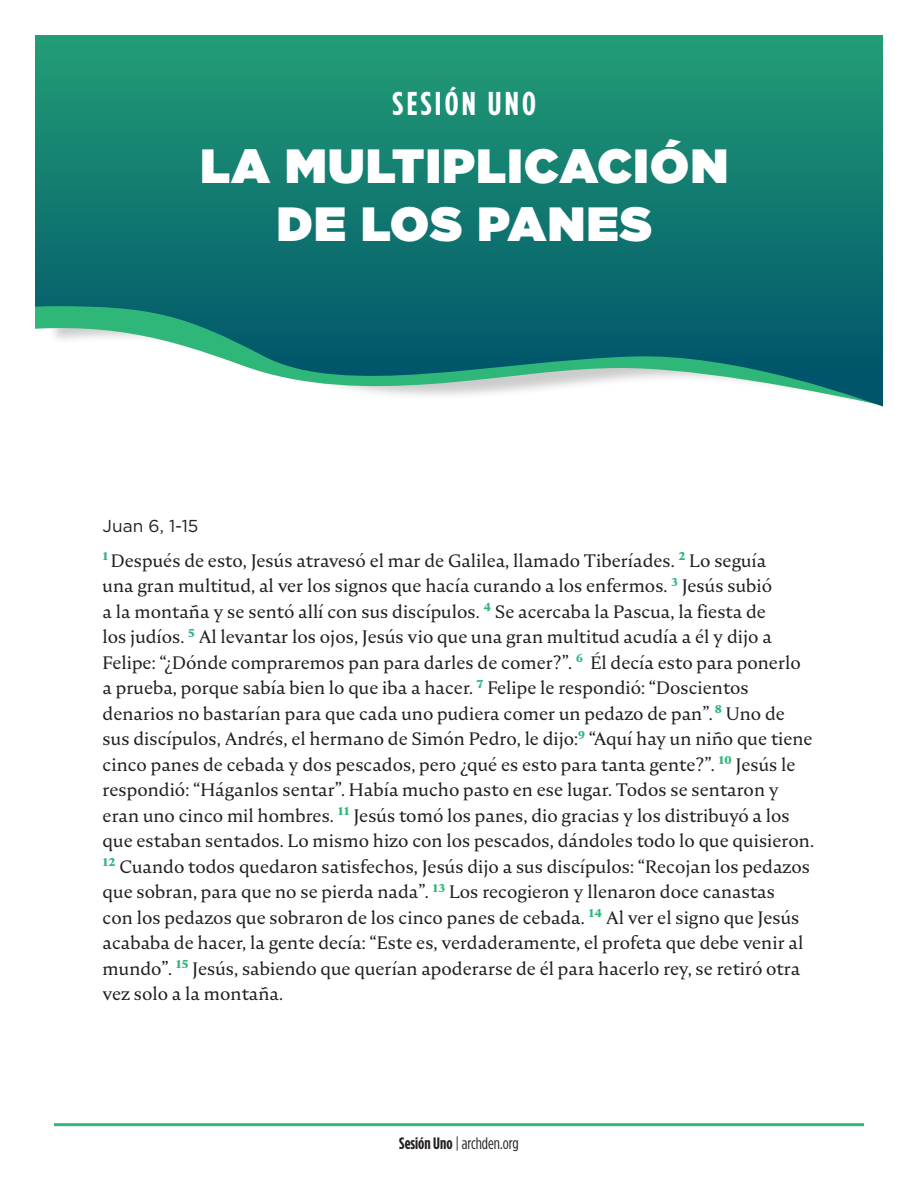
<style>
.page{position:relative;width:918px;height:1188px;background:#fff}
.page>*{position:absolute;margin:0;border:0;box-sizing:border-box;transform-origin:0 0}
.t1{font:900 48px/57.8px "Gotham";letter-spacing:.03em;color:#fff;text-align:center}
.t2{font:700 33px "Gotham Condensed";letter-spacing:.1em;color:#fff}
.t3{font:18px/25.5px "Nocturne Serif";color:#231f20}
.t4{font:17.25px "Gotham";color:#231f20}
.t5{font:16.5px "Gotham Condensed";color:#231f20}
.s1{font-weight:700}
</style>
<div class="page">
<hr style="left:54px;top:1123px;width:810px;height:3px;background:#2fb77a">
<svg style="left:35px;top:35px;width:848px;height:372px;background:#2a897e"></svg>
<p class="t2" style="left:393px;top:85px;width:145px">SESIÓN UNO</p>
<p class="t1" style="left:201px;top:136px;width:529px">LA MULTIPLICACIÓN<br>DE LOS PANES</p>
<p class="t4" style="left:103px;top:515px;width:97px">Juan 6, 1-15</p>
<p class="t3" style="left:103px;top:547px;width:713px"><sup>1</sup> Después de esto, Jesús atravesó el mar de Galilea, llamado Tiberíades. <sup>2</sup> Lo seguía<br>una gran multitud, al ver los signos que hacía curando a los enfermos. <sup>3</sup> Jesús subió<br>a la montaña y se sentó allí con sus discípulos. <sup>4</sup> Se acercaba la Pascua, la fiesta de<br>los judíos. <sup>5</sup> Al levantar los ojos, Jesús vio que una gran multitud acudía a él y dijo a Felipe: “¿Dónde compraremos pan para darles de comer?”. <sup>6</sup> Él decía esto para ponerlo a prueba, porque sabía bien lo que iba a hacer. <sup>7</sup> Felipe le respondió: “Doscientos denarios no bastarían para que cada uno pudiera comer un pedazo de pan”. <sup>8</sup> Uno de sus discípulos, Andrés, el hermano de Simón Pedro, le dijo:<sup>9</sup> “Aquí hay un niño que tiene cinco panes de cebada y dos pescados, pero ¿qué es esto para tanta gente?”. <sup>10</sup> Jesús le respondió: “Háganlos sentar”. Había mucho pasto en ese lugar. Todos se sentaron y eran uno cinco mil hombres. <sup>11</sup> Jesús tomó los panes, dio gracias y los distribuyó a los que estaban sentados. Lo mismo hizo con los pescados, dándoles todo lo que quisieron.<br><sup>12</sup> Cuando todos quedaron satisfechos, Jesús dijo a sus discípulos: “Recojan los pedazos que sobran, para que no se pierda nada”. <sup>13</sup> Los recogieron y llenaron doce canastas<br>con los pedazos que sobraron de los cinco panes de cebada. <sup>14</sup> Al ver el signo que Jesús acababa de hacer, la gente decía: “Este es, verdaderamente, el profeta que debe venir al mundo”. <sup>15</sup> Jesús, sabiendo que querían apoderarse de él para hacerlo rey, se retiró otra vez solo a la montaña.</p>
<p class="t5" style="left:399px;top:1134px;width:121px"><span class="s1">Sesión Uno</span> | archden.org</p>
</div>
